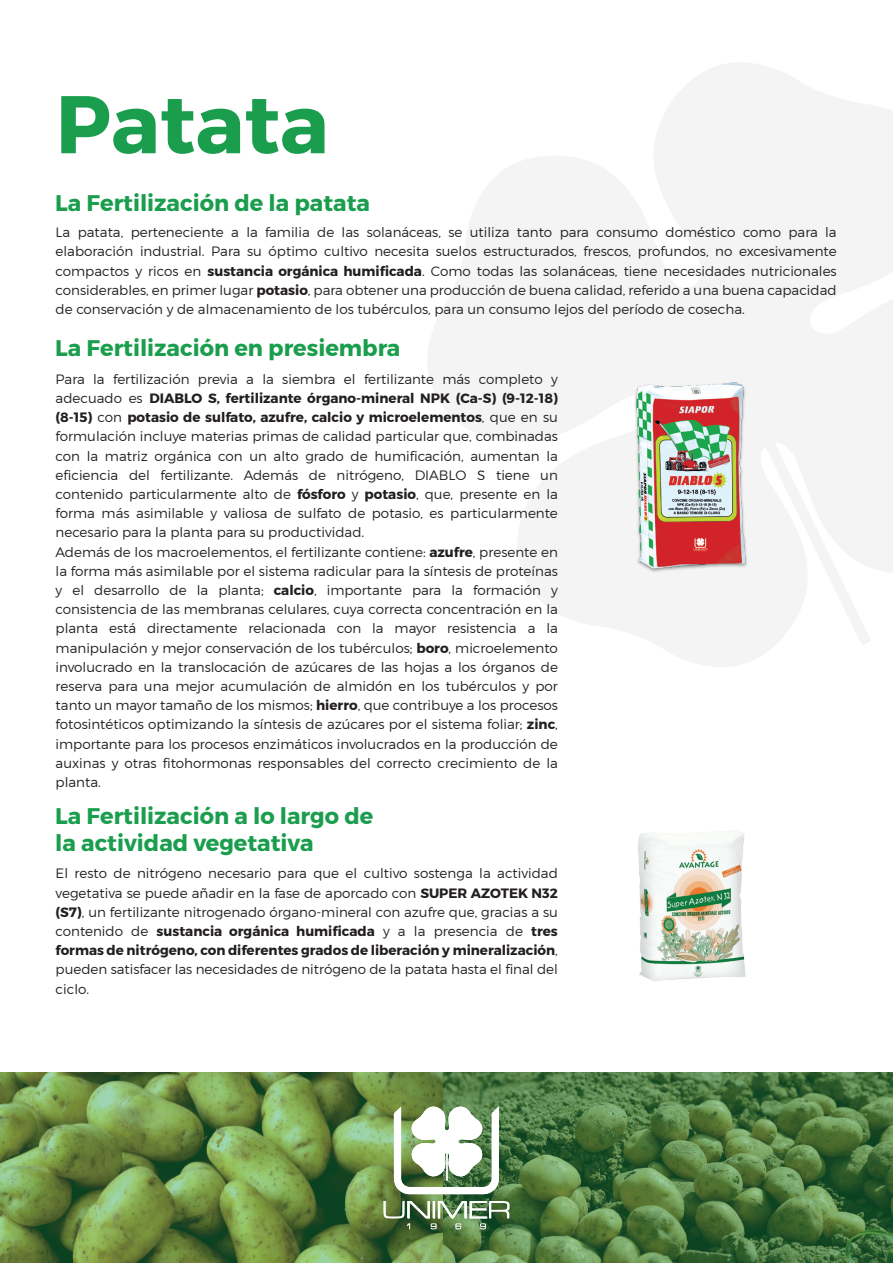
<style>
.page{position:relative;width:893px;height:1263px;background:#fff}
.page>*{position:absolute;margin:0;border:0;box-sizing:border-box;transform-origin:0 0}
.t1{font:700 81.6px "Montserrat";color:#1a9e4d}
.t2{font:700 22.5px/27px "Montserrat";color:#1a9e4d}
.t3{font:300 13.5px/19.2px "Montserrat";color:#231f20;text-align:justify}
.s1{font-weight:700}
</style>
<div class="page">
<svg style="left:428px;top:63px;width:465px;height:604px;fill:#f4f4f4"></svg>
<svg style="left:0;top:1072px;width:893px;height:191px;background:#5c8243"></svg>
<svg style="left:394px;top:1106px;width:105px;height:88px"></svg>
<svg style="left:383px;top:1201px;width:127px;height:28px"></svg>
<img style="left:628px;top:374px;width:126px;height:203px">
<img style="left:638px;top:830px;width:108px;height:152px">
<h1 class="t1" style="left:56px;top:74px;width:275px">Patata</h1>
<h2 class="t2" style="left:55px;top:190px;width:316px">La Fertilización de la patata</h2>
<p class="t3" style="left:56px;top:223px;width:783px">La patata, perteneciente a la familia de las solanáceas, se utiliza tanto para consumo doméstico como para la elaboración industrial. Para su óptimo cultivo necesita suelos estructurados, frescos, profundos, no excesivamente compactos y ricos en <span class="s1">sustancia orgánica humificada</span>. Como todas las solanáceas, tiene necesidades nutricionales considerables, en primer lugar <span class="s1">potasio</span>, para obtener una producción de buena calidad, referido a una buena capacidad de conservación y de almacenamiento de los tubérculos, para un consumo lejos del período de cosecha.</p>
<h2 class="t2" style="left:55px;top:335px;width:347px">La Fertilización en presiembra</h2>
<p class="t3" style="left:56px;top:369px;width:504px;text-align:left">Para la fertilización previa a la siembra el fertilizante más completo y adecuado es <span class="s1">DIABLO S, fertilizante órgano-mineral NPK (Ca-S) (9-12-18) (8-15)</span> con <span class="s1">potasio de sulfato, azufre, calcio y microelementos</span>, que en su formulación incluye materias primas de calidad particular que, combinadas con la matriz orgánica con un alto grado de humificación, aumentan la eficiencia del fertilizante. Además de nitrógeno, DIABLO S tiene un contenido particularmente alto de <span class="s1">fósforo</span> y <span class="s1">potasio</span>, que, presente en la forma más asimilable y valiosa de sulfato de potasio, es particularmente necesario para la planta para su productividad.<br>Además de los macroelementos, el fertilizante contiene: <span class="s1">azufre</span>, presente en la forma más asimilable por el sistema radicular para la síntesis de proteínas y el desarrollo de la planta; <span class="s1">calcio</span>, importante para la formación y consistencia de las membranas celulares, cuya correcta concentración en la planta está directamente relacionada con la mayor resistencia a la manipulación y mejor conservación de los tubérculos; <span class="s1">boro</span>, microelemento involucrado en la translocación de azúcares de las hojas a los órganos de reserva para una mejor acumulación de almidón en los tubérculos y por tanto un mayor tamaño de los mismos; <span class="s1">hierro</span>, que contribuye a los procesos fotosintéticos optimizando la síntesis de azúcares por el sistema foliar; <span class="s1">zinc</span>, importante para los procesos enzimáticos involucrados en la producción de auxinas y otras fitohormonas responsables del correcto crecimiento de la planta.</p>
<h2 class="t2" style="left:55px;top:802px;width:320px">La Fertilización a lo largo de la actividad vegetativa</h2>
<p class="t3" style="left:56px;top:864px;width:504px">El resto de nitrógeno necesario para que el cultivo sostenga la actividad vegetativa se puede añadir en la fase de aporcado con <span class="s1">SUPER AZOTEK N32 (S7)</span>, un fertilizante nitrogenado órgano-mineral con azufre que, gracias a su contenido de <span class="s1">sustancia orgánica humificada</span> y a la presencia de <span class="s1">tres formas de nitrógeno, con diferentes grados de liberación y mineralización</span>, pueden satisfacer las necesidades de nitrógeno de la patata hasta el final del ciclo.</p>
</div>
